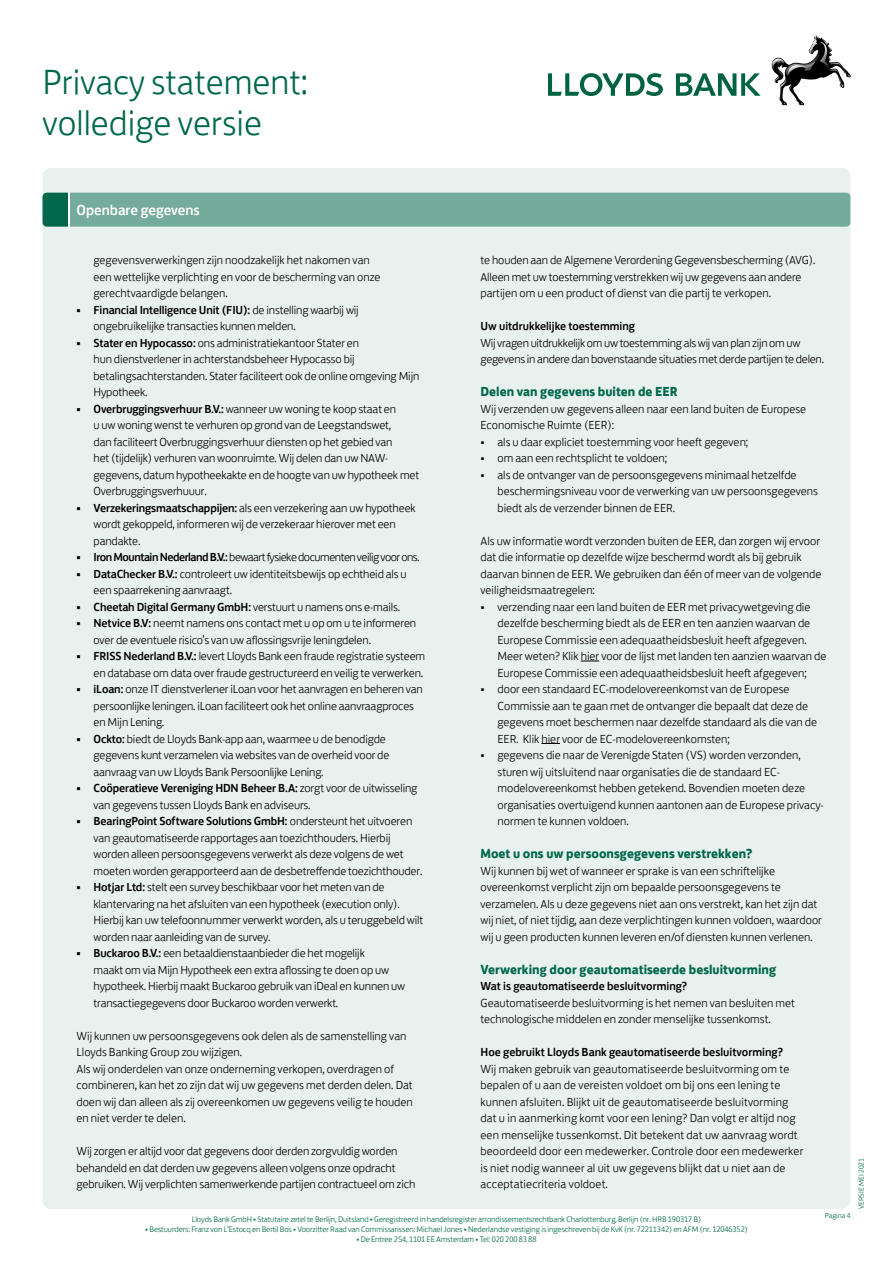
<style>
.page{position:relative;width:893px;height:1263px;background:#fff}
.page>*{position:absolute;margin:0;border:0;box-sizing:border-box;transform-origin:0 0}
.t1{font:300 36px/40.5px "Lloyds Bank Jack";color:#00684a}
.t2{font:500 15px "Lloyds Bank Jack";color:#fff}
.t3{font:700 13.5px "Lloyds Bank Jack";color:#00684a}
.t4{font:300 12px/16.5px "Lloyds Bank Jack";color:#000}
.t5{font:500 12px "Lloyds Bank Jack";color:#000}
.t6{font:300 12px/16.5px "Lloyds Bank Jack";letter-spacing:-.02em;color:#000}
.t7{font:300 12px "Lloyds Bank Jack";letter-spacing:-.04em;color:#000}
.t8{font:300 8.25px "Lloyds Bank Jack";letter-spacing:-.01em;color:#00684a}
.t9{font:300 7.5px "Lloyds Bank Jack";color:#00684a}
.s1{font-weight:500}
.s2{font-weight:300}
</style>
<div class="page">
<svg style="left:548px;top:73px;width:115px;height:23px"></svg>
<svg style="left:676px;top:73px;width:85px;height:23px"></svg>
<img style="left:772px;top:36px;width:46px;height:47px">
<svg style="left:773px;top:40px;width:56px;height:35px"></svg>
<div style="left:43px;top:168px;width:807px;height:1041px;background:#e9f1ee;border-radius:9px"></div>
<div style="left:43px;top:193px;width:807px;height:34px;background:#74ab9a"></div>
<hr style="left:68px;top:193px;width:2px;height:34px;background:#fff">
<svg style="left:581px;top:661px;width:18px;height:1px"></svg>
<svg style="left:541px;top:743px;width:19px;height:1px"></svg>
<h1 class="t1" style="left:43px;top:58px;width:267px">Privacy statement: volledige versie</h1>
<p class="t2" style="left:77px;top:198px;width:125px">Openbare gegevens</p>
<p class="t4" style="left:94px;top:251px;width:289px">gegevensverwerkingen zijn noodzakelijk het nakomen van een wettelijke verplichting en voor de bescherming van onze gerechtvaardigde belangen.</p>
<p class="t4" style="left:94px;top:300px;width:267px;text-indent:-17px"><span class="s1">• Financial Intelligence Unit (FIU):</span> de instelling waarbij wij ongebruikelijke transacties kunnen melden.</p>
<p class="t4" style="left:94px;top:333px;width:327px;text-indent:-17px"><span class="s1">• Stater en Hypocasso:</span> ons administratiekantoor Stater en<br>hun dienstverlener in achterstandsbeheer Hypocasso bij betalingsachterstanden. Stater faciliteert ook de online omgeving Mijn Hypotheek.</p>
<p class="t4" style="left:94px;top:399px;width:327px;text-indent:-17px"><span class="s1">• Overbruggingsverhuur B.V.:</span> wanneer uw woning te koop staat en<br>u uw woning wenst te verhuren op grond van de Leegstandswet,<br>dan faciliteert Overbruggingsverhuur diensten op het gebied van<br>het (tijdelijk) verhuren van woonruimte. Wij delen dan uw NAW&shy;gegevens, datum hypotheekakte en de hoogte van uw hypotheek met Overbruggingsverhuuur.</p>
<p class="t4" style="left:94px;top:498px;width:324px;text-indent:-17px"><span class="s1">• Verzekeringsmaatschappijen:</span> als een verzekering aan uw hypotheek wordt gekoppeld, informeren wij de verzekeraar hierover met een pandakte.</p>
<p class="t7" style="left:77px;top:547px;width:345px"><span class="s1">• Iron Mountain Nederland B.V.:</span> bewaart fysieke documenten veilig voor ons.</p>
<p class="t4" style="left:94px;top:564px;width:314px;text-indent:-17px"><span class="s1">• DataChecker B.V.:</span> controleert uw identiteitsbewijs op echtheid als u een spaarrekening aanvraagt.</p>
<p class="t5" style="left:77px;top:597px;width:325px">• Cheetah Digital Germany GmbH: <span class="s2">verstuurt u namens ons e-mails.</span></p>
<p class="t4" style="left:94px;top:614px;width:324px;text-indent:-17px"><span class="s1">• Netvice B.V:</span> neemt namens ons contact met u op om u te informeren over de eventuele risico’s van uw aflossingsvrije leningdelen.</p>
<p class="t4" style="left:77px;top:647px;width:350px;text-align:right"><span class="s1">• FRISS Nederland B.V.:</span> levert Lloyds Bank een fraude registratie systeem en database om data over fraude gestructureerd en veilig te verwerken.</p>
<p class="t4" style="left:94px;top:680px;width:331px;text-indent:-17px"><span class="s1">• iLoan:</span> onze IT dienstverlener iLoan voor het aanvragen en beheren van persoonlijke leningen. iLoan faciliteert ook het online aanvraagproces en Mijn Lening.</p>
<p class="t4" style="left:94px;top:729px;width:297px;text-indent:-17px"><span class="s1">• Ockto:</span> biedt de Lloyds Bank-app aan, waarmee u de benodigde gegevens kunt verzamelen via websites van de overheid voor de aanvraag van uw Lloyds Bank Persoonlijke Lening.</p>
<p class="t4" style="left:94px;top:779px;width:325px;text-indent:-17px"><span class="s1">• Coöperatieve Vereniging HDN Beheer B.A:</span> zorgt voor de uitwisseling van gegevens tussen Lloyds Bank en adviseurs.</p>
<p class="t4" style="left:94px;top:812px;width:330px;text-indent:-17px"><span class="s1">• BearingPoint Software Solutions GmbH:</span> ondersteunt het uitvoeren van geautomatiseerde rapportages aan toezichthouders. Hierbij worden alleen persoonsgegevens verwerkt als deze volgens de wet moeten worden gerapporteerd aan de desbetreffende toezichthouder.</p>
<p class="t4" style="left:94px;top:878px;width:331px;text-indent:-17px"><span class="s1">• Hotjar Ltd:</span> stelt een survey beschikbaar voor het meten van de klantervaring na het afsluiten van een hypotheek (execution only).<br>Hierbij kan uw telefoonnummer verwerkt worden, als u teruggebeld wilt worden naar aanleiding van de survey.</p>
<p class="t4" style="left:94px;top:944px;width:313px;text-indent:-17px"><span class="s1">• Buckaroo B.V.:</span> een betaaldienstaanbieder die het mogelijk<br>maakt om via Mijn Hypotheek een extra aflossing te doen op uw hypotheek. Hierbij maakt Buckaroo gebruik van iDeal en kunnen uw transactiegegevens door Buckaroo worden verwerkt.</p>
<p class="t4" style="left:77px;top:1026px;width:338px">Wij kunnen uw persoonsgegevens ook delen als de samenstelling van Lloyds Banking Group zou wijzigen.<br>Als wij onderdelen van onze onderneming verkopen, overdragen of combineren, kan het zo zijn dat wij uw gegevens met derden delen. Dat doen wij dan alleen als zij overeenkomen uw gegevens veilig te houden en niet verder te delen.</p>
<p class="t4" style="left:77px;top:1142px;width:340px">Wij zorgen er altijd voor dat gegevens door derden zorgvuldig worden behandeld en dat derden uw gegevens alleen volgens onze opdracht gebruiken. Wij verplichten samenwerkende partijen contractueel om zich</p>
<p class="t4" style="left:480px;top:251px;width:336px">te houden aan de Algemene Verordening Gegevensbescherming (AVG).<br>Alleen met uw toestemming verstrekken wij uw gegevens aan andere partijen om u een product of dienst van die partij te verkopen.</p>
<p class="t5" style="left:480px;top:316px;width:156px">Uw uitdrukkelijke toestemming</p>
<p class="t6" style="left:480px;top:333px;width:345px">Wij vragen uitdrukkelijk om uw toestemming als wij van plan zijn om uw gegevens in andere dan bovenstaande situaties met derde partijen te delen.</p>
<p class="t3" style="left:480px;top:380px;width:199px">Delen van gegevens buiten de EER</p>
<p class="t4" style="left:480px;top:399px;width:327px">Wij verzenden uw gegevens alleen naar een land buiten de Europese<br>Economische Ruimte (EER):</p>
<p class="t4" style="left:480px;top:432px;width:269px">• als u daar expliciet toestemming voor heeft gegeven;</p>
<p class="t4" style="left:480px;top:449px;width:188px">• om aan een rechtsplicht te voldoen;</p>
<p class="t4" style="left:497px;top:465px;width:322px;text-indent:-17px">• als de ontvanger van de persoonsgegevens minimaal hetzelfde beschermingsniveau voor de verwerking van uw persoonsgegevens biedt als de verzender binnen de EER.</p>
<p class="t4" style="left:480px;top:531px;width:342px">Als uw informatie wordt verzonden buiten de EER, dan zorgen wij ervoor dat die informatie op dezelfde wijze beschermd wordt als bij gebruik daarvan binnen de EER. We gebruiken dan één of meer van de volgende veiligheidsmaatregelen:</p>
<p class="t4" style="left:497px;top:597px;width:331px;text-indent:-17px">• verzending naar een land buiten de EER met privacywetgeving die dezelfde bescherming biedt als de EER en ten aanzien waarvan de Europese Commissie een adequaatheidsbesluit heeft afgegeven.<br>Meer weten? Klik hier voor de lijst met landen ten aanzien waarvan de Europese Commissie een adequaatheidsbesluit heeft afgegeven;</p>
<p class="t4" style="left:497px;top:680px;width:321px;text-indent:-17px">• door een standaard EC-modelovereenkomst van de Europese Commissie aan te gaan met de ontvanger die bepaalt dat deze de gegevens moet beschermen naar dezelfde standaard als die van de EER. Klik hier voor de EC-modelovereenkomsten;</p>
<p class="t4" style="left:497px;top:746px;width:328px;text-indent:-17px">• gegevens die naar de Verenigde Staten (VS) worden verzonden, sturen wij uitsluitend naar organisaties die de standaard EC&shy;modelovereenkomst hebben getekend. Bovendien moeten deze organisaties overtuigend kunnen aantonen aan de Europese privacy&shy;normen te kunnen voldoen.</p>
<p class="t3" style="left:480px;top:842px;width:274px">Moet u ons uw persoonsgegevens verstrekken?</p>
<p class="t4" style="left:480px;top:861px;width:343px">Wij kunnen bij wet of wanneer er sprake is van een schriftelijke overeenkomst verplicht zijn om bepaalde persoonsgegevens te verzamelen. Als u deze gegevens niet aan ons verstrekt, kan het zijn dat wij niet, of niet tijdig, aan deze verplichtingen kunnen voldoen, waardoor wij u geen producten kunnen leveren en/of diensten kunnen verlenen.</p>
<p class="t3" style="left:480px;top:958px;width:297px">Verwerking door geautomatiseerde besluitvorming</p>
<p class="t5" style="left:480px;top:976px;width:208px">Wat is geautomatiseerde besluitvorming?</p>
<p class="t4" style="left:480px;top:993px;width:316px">Geautomatiseerde besluitvorming is het nemen van besluiten met technologische middelen en zonder menselijke tussenkomst.</p>
<p class="t5" style="left:480px;top:1042px;width:304px">Hoe gebruikt Lloyds Bank geautomatiseerde besluitvorming?</p>
<p class="t4" style="left:480px;top:1059px;width:324px">Wij maken gebruik van geautomatiseerde besluitvorming om te bepalen of u aan de vereisten voldoet om bij ons een lening te kunnen afsluiten. Blijkt uit de geautomatiseerde besluitvorming dat u in aanmerking komt voor een lening? Dan volgt er altijd nog een menselijke tussenkomst. Dit betekent dat uw aanvraag wordt beoordeeld door een medewerker. Controle door een medewerker is niet nodig wanneer al uit uw gegevens blijkt dat u niet aan de acceptatiecriteria voldoet.</p>
<p class="t8" style="left:192px;top:1213px;width:511px">Lloyds Bank GmbH • Statutaire zetel te Berlijn, Duitsland • Geregistreerd in handelsregister arrondissementsrechtbank Charlottenburg, Berlijn (nr. HRB 190317 B)</p>
<p class="t8" style="left:145px;top:1223px;width:604px">• Bestuurders: Franz von L‘Estocq en Bertil Bos • Voorzitter Raad van Commissarissen: Michael Jones • Nederlandse vestiging is ingeschreven bij de KvK (nr. 72211342) en AFM (nr. 12046352)</p>
<p class="t8" style="left:356px;top:1233px;width:181px">• De Entree 254, 1101 EE Amsterdam • Tel: 020 200 83 88</p>
<p class="t9" style="left:825px;top:1209px;width:27px">Pagina 4</p>
<p class="t9" style="left:855px;top:1209px;width:52px;rotate:-90deg">VERSIE MEI 2021</p>
</div>
